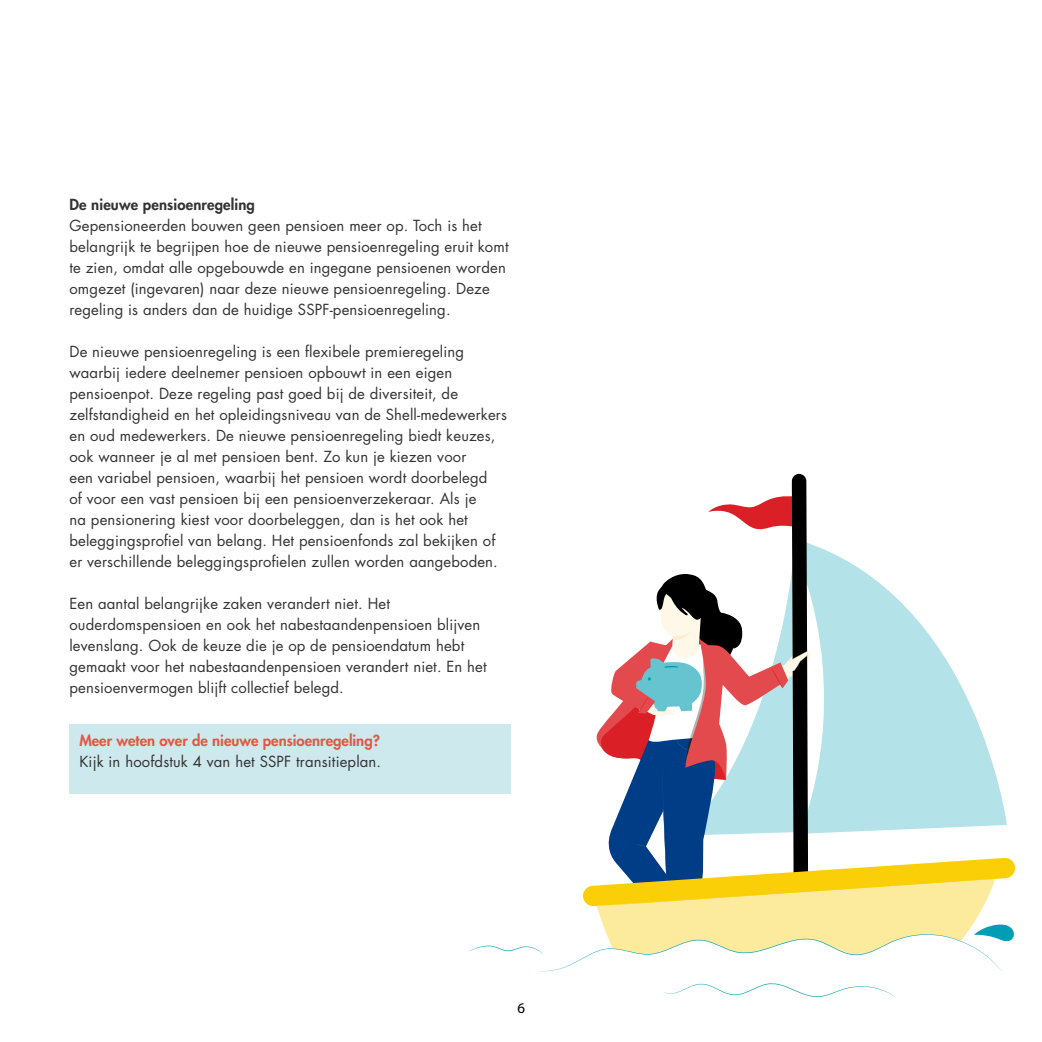
<style>
.page{position:relative;width:1042px;height:1042px;background:#fff}
.page>*{position:absolute;margin:0;border:0;box-sizing:border-box;transform-origin:0 0}
.t1{font:14.88px/21px "Futura Std";letter-spacing:.01em;color:#333}
.t2{font:800 14.88px "Futura Std";color:#e55642}
.t3{font:800 14.88px "Futura Std";letter-spacing:.01em;color:#333}
.t4{font:14.88px "Myriad Pro";color:#000}
</style>
<div class="page">
<div style="left:69px;top:724px;width:442px;height:69px;background:#cee9ee"></div>
<svg style="left:468px;top:474px;width:547px;height:498px"></svg>
<svg style="left:663px;top:983px;width:232px;height:14px"></svg>
<p class="t3" style="left:69px;top:195px;width:187px">De nieuwe pensioenregeling</p>
<p class="t1" style="left:69px;top:215px;width:441px">Gepensioneerden bouwen geen pensioen meer op. Toch is het belangrijk te begrijpen hoe de nieuwe pensioenregeling eruit komt te zien, omdat alle opgebouwde en ingegane pensioenen worden omgezet (ingevaren) naar deze nieuwe pensioenregeling. Deze regeling is anders dan de huidige SSPF-pensioenregeling.</p>
<p class="t1" style="left:69px;top:341px;width:439px">De nieuwe pensioenregeling is een flexibele premieregeling waarbij iedere deelnemer pensioen opbouwt in een eigen pensioenpot. Deze regeling past goed bij de diversiteit, de zelfstandigheid en het opleidingsniveau van de Shell-medewerkers en oud medewerkers. De nieuwe pensioenregeling biedt keuzes, ook wanneer je al met pensioen bent. Zo kun je kiezen voor<br>een variabel pensioen, waarbij het pensioen wordt doorbelegd<br>of voor een vast pensioen bij een pensioenverzekeraar. Als je<br>na pensionering kiest voor doorbeleggen, dan is het ook het beleggingsprofiel van belang. Het pensioenfonds zal bekijken of er verschillende beleggingsprofielen zullen worden aangeboden.</p>
<p class="t1" style="left:69px;top:593px;width:419px">Een aantal belangrijke zaken verandert niet. Het ouderdomspensioen en ook het nabestaandenpensioen blijven levenslang. Ook de keuze die je op de pensioendatum hebt gemaakt voor het nabestaandenpensioen verandert niet. En het pensioenvermogen blijft collectief belegd.</p>
<p class="t2" style="left:79px;top:731px;width:302px">Meer weten over de nieuwe pensioenregeling?</p>
<p class="t1" style="left:79px;top:751px;width:303px">Kijk in hoofdstuk 4 van het SSPF transitieplan.</p>
<p class="t4" style="left:517px;top:999px;width:9px">6</p>
</div>
